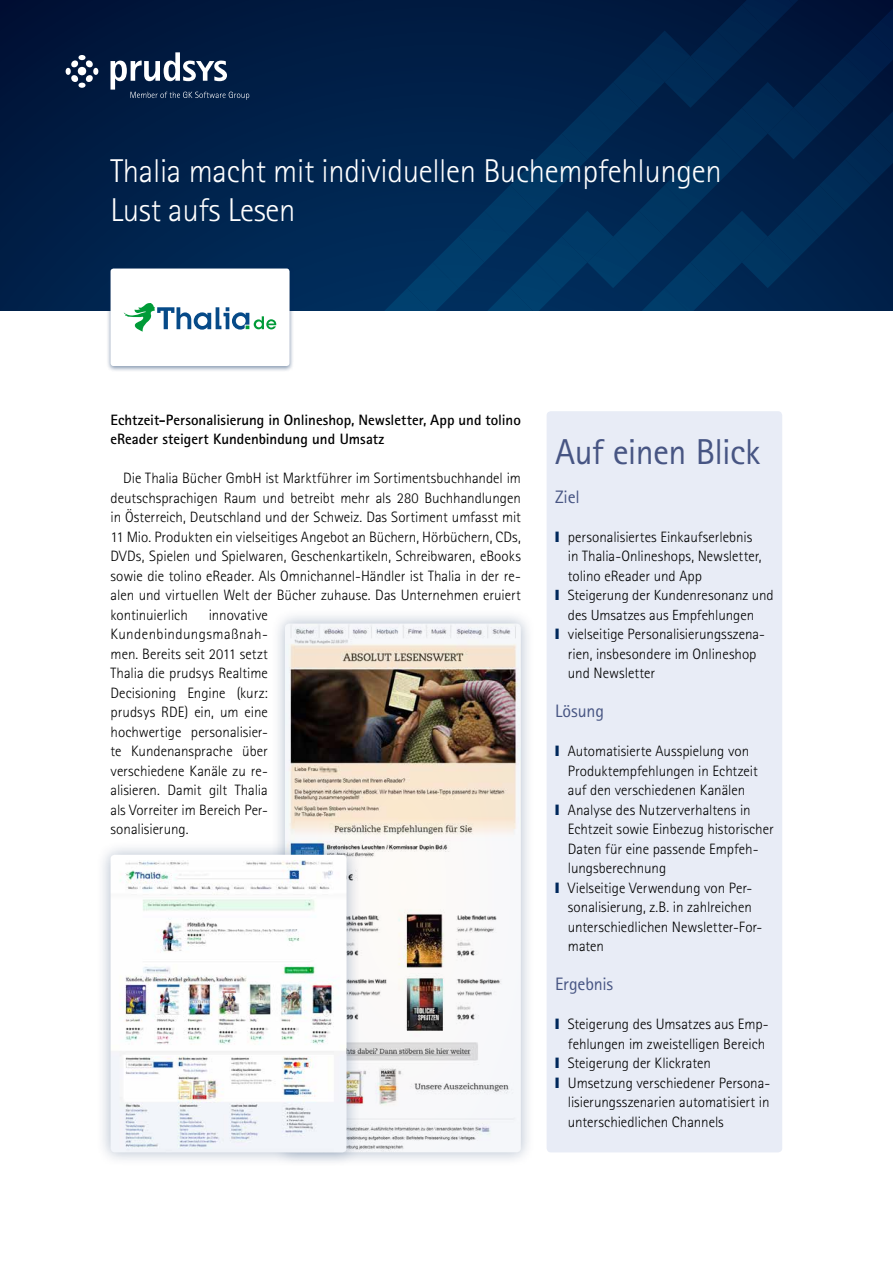
<style>
.page{position:relative;width:893px;height:1263px;background:#fff}
.page>*{position:absolute;margin:0;border:0;box-sizing:border-box;transform-origin:0 0}
.t1{font:36px "Rotis Sans Serif Std";letter-spacing:-.015em;color:#475583}
.t2{font:300 33px/39.6px "Rotis Sans Serif Std";letter-spacing:-.01em;color:#fff}
.t3{font:18px "Rotis Sans Serif Std";letter-spacing:-.01em;color:#475583}
.t4{font:300 15px/19.5px "Rotis Sans Serif Std";letter-spacing:-.005em;color:#000}
.t5{font:700 15px/19.5px "Rotis Sans Serif Std";color:#000}
.t6{font:300 14.7px/19.5px "Rotis Sans Serif Std";letter-spacing:-.005em;color:#000}
</style>
<div class="page">
<div style="left:0;top:0;width:893px;height:310px;background:linear-gradient(to bottom,#00163b,#002955)"></div>
<svg style="left:381px;top:0;width:512px;height:310px;background:#00254f"></svg>
<svg style="left:65px;top:55px;width:34px;height:33px"></svg>
<svg style="left:111px;top:52px;width:138px;height:48px"></svg>
<div style="left:547px;top:411px;width:235px;height:741px;background:#e8ecf6;border-radius:4px"></div>
<div style="left:106px;top:265px;width:188px;height:107px;background:#00285b;opacity:.5"></div>
<div style="left:111px;top:269px;width:179px;height:97px;background:#fff;border-radius:3px"></div>
<svg style="left:124px;top:303px;width:152px;height:29px"></svg>
<div style="left:271px;top:609px;width:264px;height:557px;background:#00285b;opacity:.3"></div>
<img style="left:285px;top:623px;width:236px;height:529px">
<div style="left:96px;top:840px;width:265px;height:326px;background:#00285b;opacity:.3"></div>
<div style="left:111px;top:855px;width:236px;height:297px;background:#fff;border-radius:4px"></div>
<img style="left:111px;top:861px;width:236px;height:291px">
<h2 class="t2" style="left:111px;top:151px;width:613px">Thalia macht mit individuellen Buchempfehlungen<br>Lust aufs Lesen</h2>
<p class="t5" style="left:111px;top:409px;width:412px">Echtzeit-Personalisierung in Onlineshop, Newsletter, App und tolino eReader steigert Kundenbindung und Umsatz</p>
<p class="t4" style="left:111px;top:468px;width:412px;text-align:justify;text-indent:13px">Die Thalia Bücher GmbH ist Marktführer im Sortimentsbuchhandel im deutschsprachigen Raum und betreibt mehr als 280 Buchhandlungen in Österreich, Deutschland und der Schweiz. Das Sortiment umfasst mit 11 Mio. Produkten ein vielseitiges Angebot an Büchern, Hörbüchern, CDs, DVDs, Spielen und Spielwaren, Geschenkartikeln, Schreibwaren, eBooks sowie die tolino eReader. Als Omnichannel-Händler ist Thalia in der re&shy;alen und virtuellen Welt der Bücher zuhause. Das Unternehmen eruiert kontinuierlich</p>
<p class="t4" style="left:111px;top:605px;width:159px;text-align:justify;text-indent:98px">innovative Kundenbindungsmaßnah&shy;men. Bereits seit 2011 setzt Thalia die prudsys Realtime Decisioning Engine (kurz: prudsys RDE) ein, um eine hochwertige personalisier&shy;te Kundenansprache über verschiedene Kanäle zu re&shy;alisieren. Damit gilt Thalia als Vorreiter im Bereich Per&shy;sonalisierung.</p>
<h1 class="t1" style="left:555px;top:430px;width:207px">Auf einen Blick</h1>
<p class="t3" style="left:555px;top:486px;width:26px">Ziel</p>
<p class="t4" style="left:568px;top:527px;width:195px">personalisiertes Einkaufserlebnis in Thalia-Onlineshops, Newsletter, tolino eReader und App</p>
<p class="t6" style="left:568px;top:585px;width:207px">Steigerung der Kundenresonanz und des Umsatzes aus Empfehlungen</p>
<p class="t4" style="left:568px;top:624px;width:199px">vielseitige Personalisierungsszena&shy;rien, insbesondere im Onlineshop und Newsletter</p>
<p class="t3" style="left:555px;top:700px;width:50px">Lösung</p>
<p class="t4" style="left:568px;top:741px;width:207px">Automatisierte Ausspielung von<br>Produktempfehlungen in Echtzeit auf den verschiedenen Kanälen<br>Analyse des Nutzerverhaltens in<br>Echtzeit sowie Einbezug historischer<br>Daten für eine passende Empfeh&shy;lungsberechnung<br>Vielseitige Verwendung von Per&shy;sonalisierung, z.B. in zahlreichen unterschiedlichen Newsletter-For&shy;maten</p>
<p class="t3" style="left:555px;top:973px;width:60px">Ergebnis</p>
<p class="t4" style="left:568px;top:1014px;width:204px">Steigerung des Umsatzes aus Emp&shy;fehlungen im zweistelligen Bereich Steigerung der Klickraten Umsetzung verschiedener Persona&shy;lisierungsszenarien automatisiert in unterschiedlichen Channels</p>
</div>
